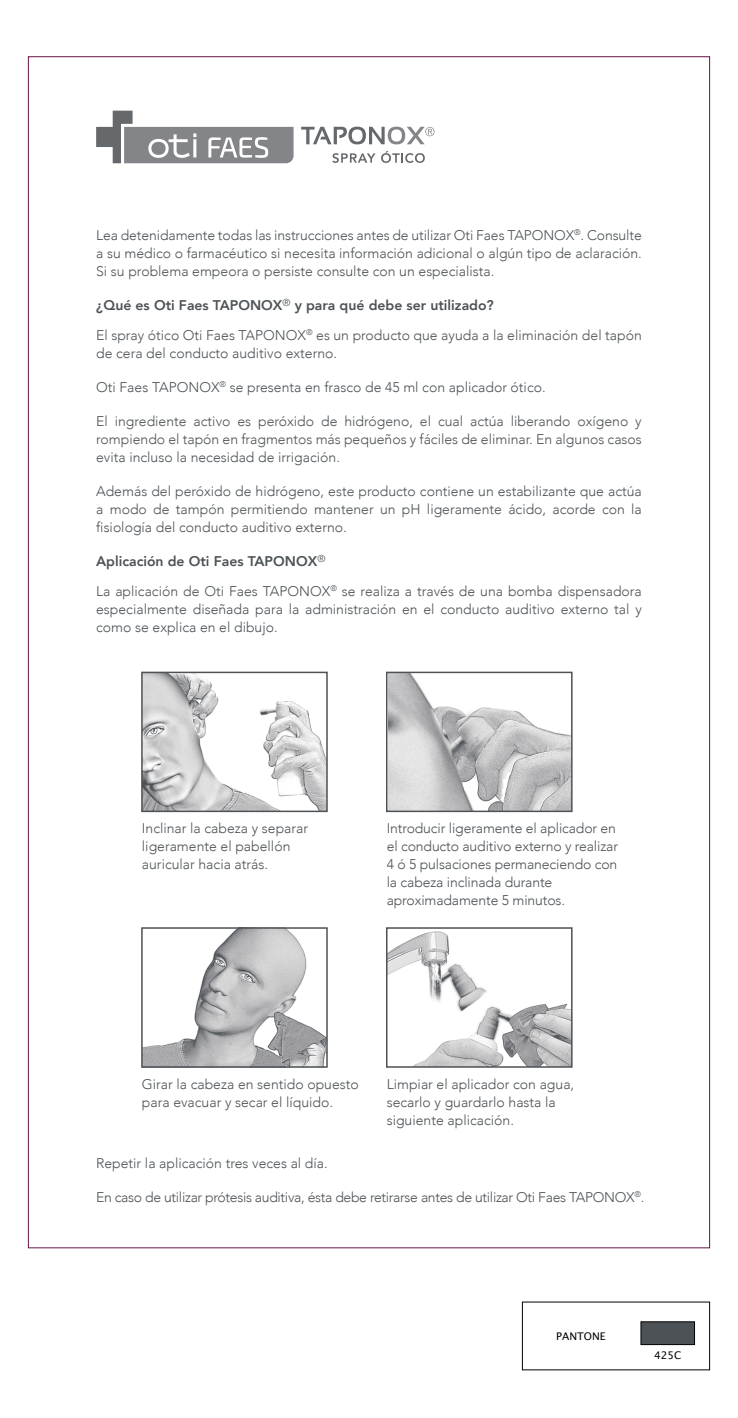
<style>
.page{position:relative;width:738px;height:1418px;background:#fff}
.page>*{position:absolute;margin:0;border:0;box-sizing:border-box;transform-origin:0 0}
.t1{font:300 14px/18px "Avenir";color:#4c5256}
.t2{font:300 14px "Avenir";letter-spacing:-.025em;color:#4c5256}
.t3{font:10.6px "Lucida Grande";color:#000}
.s1{font-weight:800}
</style>
<div class="page">
<img style="left:144px;top:674px;width:180px;height:135px">
<div style="left:141px;top:671px;width:186px;height:141px;border:2px solid #4c5256"></div>
<img style="left:144px;top:930px;width:180px;height:134px">
<div style="left:141px;top:927px;width:186px;height:140px;border:2px solid #4c5256"></div>
<img style="left:388px;top:674px;width:181px;height:135px">
<div style="left:385px;top:671px;width:187px;height:141px;border:2px solid #4c5256"></div>
<img style="left:388px;top:931px;width:181px;height:133px">
<div style="left:385px;top:927px;width:187px;height:140px;border:2px solid #4c5256"></div>
<svg style="left:96px;top:111px;width:197px;height:52px"></svg>
<div style="left:640px;top:1321px;width:54px;height:23px;background:#4c5256;border:1px solid #000"></div>
<svg style="left:332px;top:153px;width:43px;height:10px"></svg>
<svg style="left:381px;top:151px;width:43px;height:12px"></svg>
<svg style="left:301px;top:127px;width:133px;height:17px"></svg>
<p class="t1" style="left:96px;top:226px;width:547px;text-align:justify">Lea detenidamente todas las instrucciones antes de utilizar Oti Faes TAPONOX<sup>®</sup>. Consulte a su médico o farmacéutico si necesita información adicional o algún tipo de aclaración.<br>Si su problema empeora o persiste consulte con un especialista.</p>
<p class="t1" style="left:96px;top:290px;width:546px;line-height:30px"><span class="s1">¿Qué es Oti Faes TAPONOX</span><sup>®</sup> <span class="s1">y para qué debe ser utilizado?<br></span>El spray ótico Oti Faes TAPONOX<sup>®</sup> es un producto que ayuda a la eliminación del tapón</p>
<p class="t1" style="left:96px;top:344px;width:242px">de cera del conducto auditivo externo.</p>
<p class="t1" style="left:96px;top:378px;width:450px">Oti Faes TAPONOX<sup>®</sup> se presenta en frasco de 45 ml con aplicador ótico.</p>
<p class="t1" style="left:96px;top:412px;width:547px;text-align:justify">El ingrediente activo es peróxido de hidrógeno, el cual actúa liberando oxígeno y rompiendo el tapón en fragmentos más pequeños y fáciles de eliminar. En algunos casos evita incluso la necesidad de irrigación.</p>
<p class="t1" style="left:96px;top:482px;width:546px;text-align:justify">Además del peróxido de hidrógeno, este producto contiene un estabilizante que actúa a modo de tampón permitiendo mantener un pH ligeramente ácido, acorde con la fisiología del conducto auditivo externo.</p>
<p class="t1" style="left:96px;top:546px;width:546px;line-height:30px"><span class="s1">Aplicación de Oti Faes TAPONOX</span><sup>®<br></sup>La aplicación de Oti Faes TAPONOX<sup>®</sup> se realiza a través de una bomba dispensadora</p>
<p class="t1" style="left:96px;top:600px;width:547px">especialmente diseñada para la administración en el conducto auditivo externo tal y como se explica en el dibujo.</p>
<p class="t1" style="left:142px;top:819px;width:167px">Inclinar la cabeza y separar ligeramente el pabellón auricular hacia atrás.</p>
<p class="t1" style="left:386px;top:819px;width:233px">Introducir ligeramente el aplicador en el conducto auditivo externo y realizar 4 ó 5 pulsaciones permaneciendo con la cabeza inclinada durante aproximadamente 5 minutos.</p>
<p class="t1" style="left:142px;top:1074px;width:218px">Girar la cabeza en sentido opuesto para evacuar y secar el líquido.</p>
<p class="t1" style="left:386px;top:1074px;width:189px">Limpiar el aplicador con agua, secarlo y guardarlo hasta la siguiente aplicación.</p>
<p class="t1" style="left:96px;top:1153px;width:233px">Repetir la aplicación tres veces al día.</p>
<p class="t2" style="left:96px;top:1188px;width:549px">En caso de utilizar prótesis auditiva, ésta debe retirarse antes de utilizar Oti Faes TAPONOX<sup>®</sup>.</p>
<p class="t3" style="left:555px;top:1329px;width:51px">PANTONE</p>
<p class="t3" style="left:653px;top:1348px;width:29px">425C</p>
</div>
